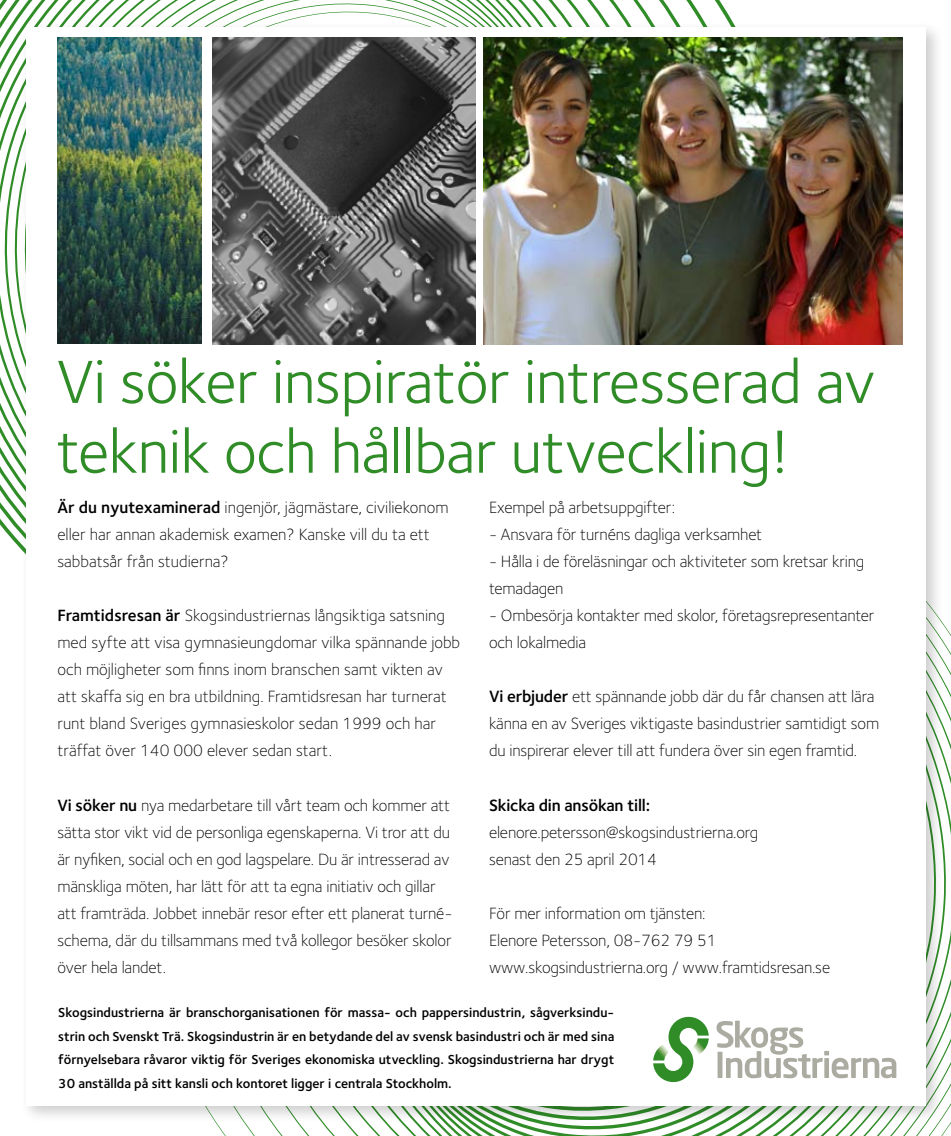
<style>
.page{position:relative;width:951px;height:1136px;background:#fff}
.page>*{position:absolute;margin:0;border:0;box-sizing:border-box;transform-origin:0 0}
.t1{font:63px/69.8px "Foundry Sterling";letter-spacing:-.01em;color:#2f8c27}
.t2{font:300 16.88px/27px "Foundry Sterling";letter-spacing:-.01em;color:#000}
.t3{font:600 16.88px "Foundry Sterling";letter-spacing:-.01em;color:#000}
.t4{font:600 13.5px/23.6px "Foundry Sterling";color:#000;text-align:justify}
.s1{font-weight:600}
</style>
<div class="page">
<svg style="left:0;top:0;width:732px;height:548px"></svg>
<div style="left:20px;top:21px;width:924px;height:1102px;background:#000;opacity:.2"></div>
<div style="left:26px;top:27px;width:899px;height:1078px;background:#fff"></div>
<img style="left:484px;top:38px;width:418px;height:306px">
<img style="left:212px;top:38px;width:263px;height:306px">
<img style="left:57px;top:38px;width:144px;height:305px">
<svg style="left:716px;top:1020px;width:180px;height:58px"></svg>
<svg style="left:653px;top:1016px;width:56px;height:65px"></svg>
<h1 class="t1" style="left:57px;top:346px;width:820px">Vi söker inspiratör intresserad av teknik och hållbar utveckling!</h1>
<p class="t2" style="left:57px;top:494px;width:392px"><span class="s1">Är du nyutexaminerad</span> ingenjör, jägmästare, civiliekonom eller har annan akademisk examen? Kanske vill du ta ett sabbatsår från studierna?</p>
<p class="t2" style="left:57px;top:602px;width:404px"><span class="s1">Framtidsresan är</span> Skogsindustriernas långsiktiga satsning med syfte att visa gymnasieungdomar vilka spännande jobb och möjligheter som finns inom branschen samt vikten av att skaffa sig en bra utbildning. Framtidsresan har turnerat runt bland Sveriges gymnasieskolor sedan 1999 och har träffat över 140 000 elever sedan start.</p>
<p class="t2" style="left:57px;top:791px;width:396px"><span class="s1">Vi söker nu</span> nya medarbetare till vårt team och kommer att sätta stor vikt vid de personliga egenskaperna. Vi tror att du är nyfiken, social och en god lagspelare. Du är intresserad av mänskliga möten, har lätt för att ta egna initiativ och gillar att framträda. Jobbet innebär resor efter ett planerat turné&shy;schema, där du tillsammans med två kollegor besöker skolor över hela landet.</p>
<p class="t2" style="left:489px;top:494px;width:188px">Exempel på arbetsuppgifter:</p>
<p class="t2" style="left:489px;top:521px;width:275px">- Ansvara för turnéns dagliga verksamhet</p>
<p class="t2" style="left:489px;top:548px;width:377px">- Hålla i de föreläsningar och aktiviteter som kretsar kring temadagen</p>
<p class="t2" style="left:489px;top:602px;width:387px">- Ombesörja kontakter med skolor, företagsrepresentanter och lokalmedia</p>
<p class="t2" style="left:489px;top:683px;width:391px"><span class="s1">Vi erbjuder</span> ett spännande jobb där du får chansen att lära känna en av Sveriges viktigaste basindustrier samtidigt som du inspirerar elever till att fundera över sin egen framtid.</p>
<p class="t3" style="left:489px;top:794px;width:163px">Skicka din ansökan till:</p>
<p class="t2" style="left:489px;top:818px;width:271px">elenore.petersson@skogsindustrierna.org senast den 25 april 2014</p>
<p class="t2" style="left:489px;top:899px;width:342px">För mer information om tjänsten:<br>Elenore Petersson, 08-762 79 51 www.skogsindustrierna.org / www.framtidsresan.se</p>
<p class="t4" style="left:58px;top:1000px;width:557px">Skogsindustrierna är branschorganisationen för massa- och pappersindustrin, sågverksindu&shy;strin och Svenskt Trä. Skogsindustrin är en betydande del av svensk basindustri och är med sina förnyelsebara råvaror viktig för Sveriges ekonomiska utveckling. Skogsindustrierna har drygt 30 anställda på sitt kansli och kontoret ligger i centrala Stockholm.</p>
</div>
